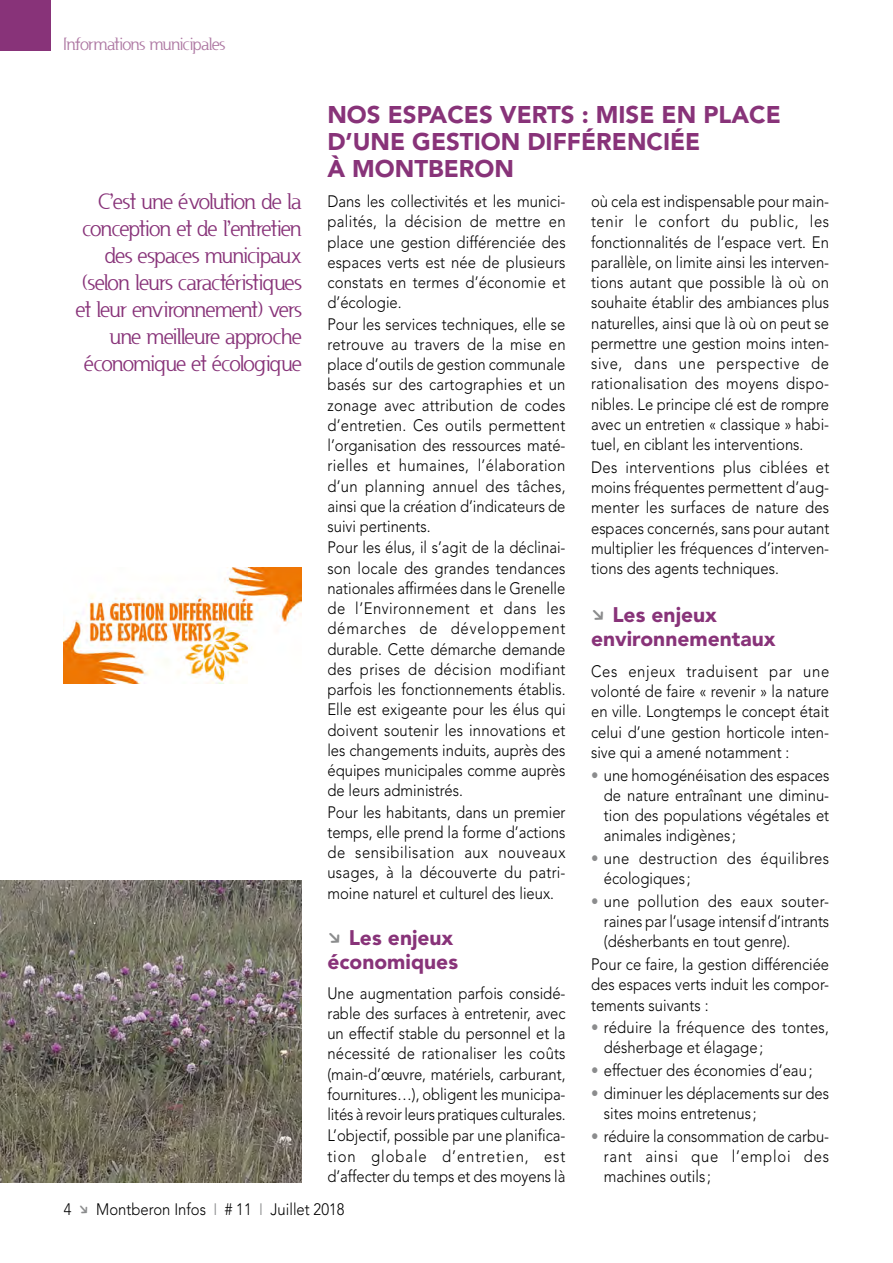
<style>
.page{position:relative;width:893px;height:1263px;background:#fff}
.page>*{position:absolute;margin:0;border:0;box-sizing:border-box;transform-origin:0 0}
.t1{font:900 24px/27px "Avenir LT Std";color:#883379}
.t2{font:21px/27px "Usenet";letter-spacing:-.035em;color:#883379;text-align:right}
.t3{font:900 21px/24px "Avenir LT Std";color:#883379;text-align:right}
.t4{font:300 16.5px/20.4px "Avenir LT Std";color:#000;text-align:justify;scale:.9 1}
.t5{font:300 16.5px/20.2px "Avenir LT Std";letter-spacing:.03em;color:#000;scale:.9 1}
.t6{font:16.5px "Usenet";letter-spacing:-.03em;color:#ad77a2}
.s1{color:#8b8c8d}
</style>
<div class="page">
<div style="left:0;top:0;width:51px;height:51px;background:#883379"></div>
<img style="left:64px;top:567px;width:238px;height:117px">
<img style="left:0;top:880px;width:302px;height:302px">
<p class="t6" style="left:64px;top:33px;width:163px">Informations municipales</p>
<p class="t2" style="left:76px;top:188px;width:228px">C’est une évolution de la conception et de l’entretien des espaces municipaux (selon leurs caractéristiques et leur environnement) vers une meilleure approche économique et écologique</p>
<h1 class="t1" style="left:327px;top:101px;width:455px">NOS ESPACES VERTS : MISE EN PLACE<br>D’UNE GESTION DIFFÉRENCIÉE<br>À MONTBERON</h1>
<p class="t4" style="left:327px;top:191px;width:266px;text-align:left">Dans les collectivités et les munici&shy;palités, la décision de mettre en place une gestion différenciée des espaces verts est née de plusieurs constats en termes d’économie et d’écologie.<br>Pour les services techniques, elle se retrouve au travers de la mise en place d’outils de gestion communale basés sur des cartographies et un zonage avec attribution de codes d’entretien. Ces outils permettent l’organisation des ressources maté&shy;rielles et humaines, l’élaboration d’un planning annuel des tâches, ainsi que la création d’indicateurs de suivi pertinents.<br>Pour les élus, il s’agit de la déclinai&shy;son locale des grandes tendances nationales affirmées dans le Grenelle de l’Environnement et dans les démarches de développement durable. Cette démarche demande des prises de décision modifiant parfois les fonctionnements établis.<br>Elle est exigeante pour les élus qui doivent soutenir les innovations et les changements induits, auprès des équipes municipales comme auprès de leurs administrés.<br>Pour les habitants, dans un premier temps, elle prend la forme d’actions de sensibilisation aux nouveaux usages, à la découverte du patri&shy;moine naturel et culturel des lieux.</p>
<p class="t3" style="left:327px;top:925px;width:132px">Les enjeux économiques</p>
<p class="t4" style="left:327px;top:983px;width:266px">Une augmentation parfois considé&shy;rable des surfaces à entretenir, avec un effectif stable du personnel et la nécessité de rationaliser les coûts (main-d’œuvre, matériels, carburant, fournitures…), obligent les municipa&shy;lités à revoir leurs pratiques culturales.<br>L’objectif, possible par une planifica&shy;tion globale d’entretien, est d’affecter du temps et des moyens là</p>
<p class="t4" style="left:591px;top:191px;width:266px">où cela est indispensable pour main&shy;tenir le confort du public, les fonctionnalités de l’espace vert. En parallèle, on limite ainsi les interven&shy;tions autant que possible là où on souhaite établir des ambiances plus naturelles, ainsi que là où on peut se permettre une gestion moins inten&shy;sive, dans une perspective de rationalisation des moyens dispo&shy;nibles. Le principe clé est de rompre avec un entretien « classique » habi&shy;tuel, en ciblant les interventions.</p>
<p class="t4" style="left:591px;top:457px;width:266px">Des interventions plus ciblées et moins fréquentes permettent d’aug&shy;menter les surfaces de nature des espaces concernés, sans pour autant multiplier les fréquences d’interven&shy;tions des agents techniques.</p>
<p class="t3" style="left:591px;top:602px;width:186px;text-align:left;text-indent:21px">Les enjeux environnementaux</p>
<p class="t4" style="left:591px;top:661px;width:266px">Ces enjeux traduisent par une volonté de faire « revenir » la nature en ville. Longtemps le concept était celui d’une gestion horticole inten&shy;sive qui a amené notamment :</p>
<p class="t4" style="left:604px;top:765px;width:252px;text-indent:-13px"><span class="s1">•</span> une homogénéisation des espaces de nature entraînant une diminu&shy;tion des populations végétales et animales indigènes ;</p>
<p class="t5" style="left:604px;top:848px;width:252px;text-indent:-13px"><span class="s1">•</span> une destruction des équilibres écologiques ;</p>
<p class="t4" style="left:604px;top:891px;width:252px;text-indent:-13px"><span class="s1">•</span> une pollution des eaux souter&shy;raines par l’usage intensif d’intrants (désherbants en tout genre).</p>
<p class="t4" style="left:591px;top:954px;width:266px">Pour ce faire, la gestion différenciée des espaces verts induit les compor&shy;tements suivants :</p>
<p class="t4" style="left:604px;top:1017px;width:252px;text-indent:-13px"><span class="s1">•</span> réduire la fréquence des tontes, désherbage et élagage;</p>
<p class="t4" style="left:591px;top:1060px;width:248px"><span class="s1">•</span> effectuer des économies d’eau;</p>
<p class="t4" style="left:604px;top:1083px;width:252px;text-indent:-13px"><span class="s1">•</span> diminuer les déplacements sur des sites moins entretenus ;</p>
<p class="t4" style="left:604px;top:1126px;width:252px;text-indent:-13px"><span class="s1">•</span> réduire la consommation de carbu&shy;rant ainsi que l’emploi des machines outils ;</p>
<p class="t4" style="left:64px;top:1199px;width:10px">4</p>
<p class="t4" style="left:96px;top:1199px;width:277px">Montberon Infos <span class="s1">I</span> # 11 <span class="s1">I</span> Juillet 2018</p>
</div>
